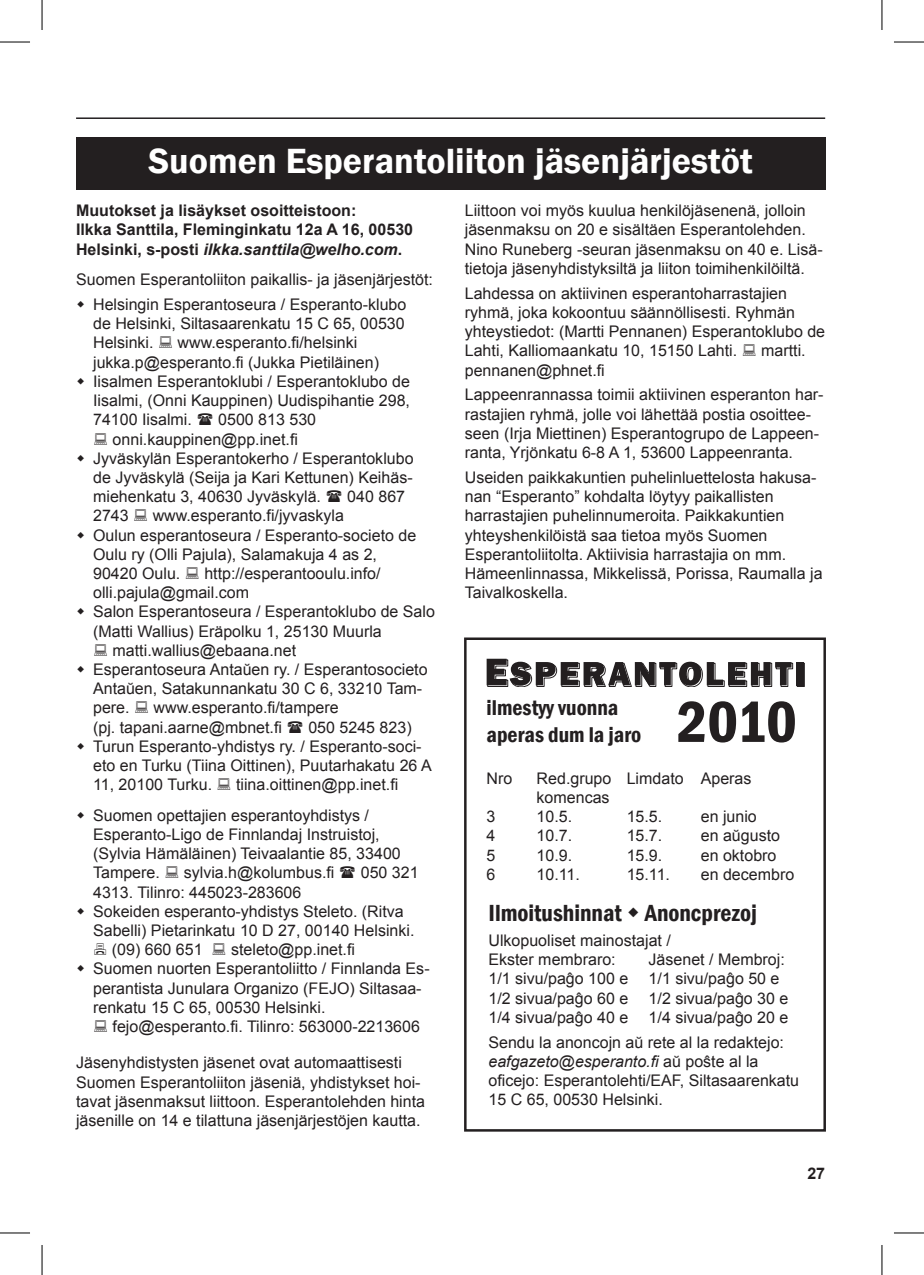
<style>
.page{position:relative;width:924px;height:1275px;background:#fff}
.page>*{position:absolute;margin:0;border:0;box-sizing:border-box;transform-origin:0 0}
.t1{font:600 condensed 60px "Franklin Gothic";color:#231f20}
.t2{font:600 36px "Franklin Gothic";color:#fff}
.t3{font:600 condensed 24px "Franklin Gothic";color:#231f20}
.t4{font:600 condensed 22px/26.4px "Franklin Gothic";color:#231f20}
.t5{font:16px/19.2px "Ariel Sud Euro";color:#231f20}
.t6{font:700 16px/19.2px "Ariel Sud Euro";color:#231f20}
.s1{font-style:italic}
</style>
<div class="page">
<hr style="left:76px;top:117px;width:748px;height:2px;background:#231f20">
<div style="left:76px;top:137px;width:748px;height:53px;background:#231f20"></div>
<div style="left:464px;top:637px;width:361px;height:494px;border:2px solid #231f20"></div>
<div style="left:796px;top:663px;width:8px;height:23px;background:#231f20"></div>
<svg style="left:486px;top:659px;width:306px;height:28px"></svg>
<div style="left:795px;top:662px;width:7px;height:23px;background:#231f20"></div>
<hr style="left:0;top:42px;width:30px;height:1px;background:#000">
<hr style="left:893px;top:42px;width:30px;height:1px;background:#000">
<hr style="left:0;top:1232px;width:30px;height:1px;background:#000">
<hr style="left:893px;top:1232px;width:30px;height:1px;background:#000">
<hr style="left:42px;top:0;width:1px;height:30px;background:#000">
<hr style="left:42px;top:1245px;width:1px;height:30px;background:#000">
<hr style="left:881px;top:0;width:1px;height:30px;background:#000">
<hr style="left:881px;top:1245px;width:1px;height:30px;background:#000">
<h2 class="t2" style="left:148px;top:139px;width:605px">Suomen Esperantoliiton jäsenjärjestöt</h2>
<p class="t6" style="left:76px;top:201px;width:338px">Muutokset ja lisäykset osoitteistoon:<br>Ilkka Santtila, Fleminginkatu 12a A 16, 00530<br>Helsinki, s-posti <span class="s1">ilkka.santtila@welho.com</span>.</p>
<p class="t5" style="left:76px;top:267px;width:358px;line-height:24.8px;text-align:center">Suomen Esperantoliiton paikallis- ja jäsenjärjestöt:<br>Helsingin Esperantoseura / Esperanto-klubo</p>
<p class="t5" style="left:93px;top:314px;width:313px">de Helsinki, Siltasaarenkatu 15 C 65, 00530<br>Helsinki.</p>
<p class="t5" style="left:464px;top:201px;width:358px">Liittoon voi myös kuulua henkilöjäsenenä, jolloin jäsenmaksu on 20 e sisältäen Esperantolehden.<br>Nino Runeberg -seuran jäsenmaksu on 40 e. Lisä&shy;tietoja jäsenyhdistyksiltä ja liiton toimihenkilöiltä.</p>
<p class="t5" style="left:464px;top:283px;width:361px">Lahdessa on aktiivinen esperantoharrastajien ryhmä, joka kokoontuu säännöllisesti. Ryhmän yhteystiedot: (Martti Pennanen) Esperantoklubo de Lahti, Kalliomaankatu 10, 15150 Lahti.</p>
<p class="t5" style="left:93px;top:333px;width:318px;text-indent:84px">www.esperanto.fi/helsinki jukka.p@esperanto.fi (Jukka Pietiläinen)<br>Iisalmen Esperantoklubi / Esperantoklubo de Iisalmi, (Onni Kauppinen) Uudispihantie 298, 74100 Iisalmi.</p>
<p class="t5" style="left:760px;top:341px;width:46px">martti.</p>
<p class="t5" style="left:464px;top:357px;width:359px;line-height:24.8px">pennanen@phnet.fi<br>Lappeenrannassa toimii aktiivinen esperanton har-</p>
<p class="t5" style="left:464px;top:404px;width:355px">rastajien ryhmä, jolle voi lähettää postia osoittee&shy;seen (Irja Miettinen) Esperantogrupo de Lappeen&shy;ranta, Yrjönkatu 6-8 A 1, 53600 Lappeenranta.</p>
<p class="t5" style="left:464px;top:467px;width:359px">Useiden paikkakuntien puhelinluettelosta hakusa&shy;nan “Esperanto” kohdalta löytyy paikallisten harrastajien puhelinnumeroita. Paikkakuntien yhteyshenkilöistä saa tietoa myös Suomen Esperantoliitolta. Aktiivisia harrastajia on mm.<br>Hämeenlinnassa, Mikkelissä, Porissa, Raumalla ja Taivalkoskella.</p>
<p class="t5" style="left:218px;top:410px;width:99px">0500 813 530</p>
<p class="t5" style="left:113px;top:429px;width:187px">onni.kauppinen@pp.inet.fi</p>
<p class="t5" style="left:93px;top:448px;width:322px">Jyväskylän Esperantokerho / Esperantoklubo</p>
<p class="t5" style="left:93px;top:467px;width:320px">de Jyväskylä (Seija ja Kari Kettunen) Keihäs-</p>
<p class="t5" style="left:93px;top:487px;width:229px">miehenkatu 3, 40630 Jyväskylä.</p>
<p class="t5" style="left:347px;top:487px;width:59px">040 867</p>
<p class="t5" style="left:93px;top:506px;width:37px">2743</p>
<p class="t5" style="left:93px;top:506px;width:324px;text-indent:60px">www.esperanto.fi/jyvaskyla<br>Oulun esperantoseura / Esperanto-societo de<br>Oulu ry (Olli Pajula), Salamakuja 4 as 2,<br>90420 Oulu.</p>
<p class="t5" style="left:204px;top:563px;width:178px">http://esperantooulu.info/</p>
<p class="t5" style="left:93px;top:583px;width:157px">olli.pajula@gmail.com</p>
<p class="t5" style="left:93px;top:602px;width:343px">Salon Esperantoseura / Esperantoklubo de Salo</p>
<p class="t5" style="left:93px;top:621px;width:290px">(Matti Wallius) Eräpolku 1, 25130 Muurla</p>
<p class="t5" style="left:113px;top:640px;width:185px">matti.wallius@ebaana.net</p>
<p class="t5" style="left:93px;top:659px;width:336px">Esperantoseura Antaýen ry. / Esperantosocieto</p>
<p class="t5" style="left:93px;top:679px;width:330px">Antaýen, Satakunnankatu 30 C 6, 33210 Tam-</p>
<p class="t5" style="left:93px;top:698px;width:38px">pere.</p>
<h3 class="t4" style="left:486px;top:694px;width:156px">ilmestyy vuonna aperas dum la jaro</h3>
<h1 class="t1" style="left:676px;top:682px;width:122px">2010</h1>
<p class="t5" style="left:486px;top:768px;width:27px">Nro</p>
<p class="t5" style="left:536px;top:768px;width:216px">Red.grupo Limdato Aperas komencas</p>
<p class="t5" style="left:486px;top:807px;width:10px">3</p>
<p class="t5" style="left:536px;top:807px;width:37px">10.5.</p>
<p class="t5" style="left:626px;top:807px;width:37px">15.5.</p>
<p class="t5" style="left:700px;top:807px;width:58px">en junio</p>
<p class="t5" style="left:486px;top:826px;width:10px">4</p>
<p class="t5" style="left:536px;top:826px;width:37px">10.7.</p>
<p class="t5" style="left:626px;top:826px;width:37px">15.7.</p>
<p class="t5" style="left:700px;top:826px;width:81px">en aýgusto</p>
<p class="t5" style="left:486px;top:845px;width:10px">5</p>
<p class="t5" style="left:536px;top:845px;width:37px">10.9.</p>
<p class="t5" style="left:626px;top:845px;width:37px">15.9.</p>
<p class="t5" style="left:700px;top:845px;width:77px">en oktobro</p>
<p class="t5" style="left:486px;top:864px;width:10px">6</p>
<p class="t5" style="left:536px;top:864px;width:45px">10.11.</p>
<p class="t5" style="left:626px;top:864px;width:45px">15.11.</p>
<p class="t5" style="left:700px;top:864px;width:95px">en decembro</p>
<h3 class="t3" style="left:488px;top:897px;width:270px">Ilmoitushinnat Anoncprezoj</h3>
<p class="t5" style="left:488px;top:930px;width:184px">Ulkopuoliset mainostajat /<br>Ekster membraro:</p>
<p class="t5" style="left:93px;top:698px;width:247px;text-indent:60px">www.esperanto.fi/tampere (pj. tapani.aarne@mbnet.fi</p>
<p class="t5" style="left:93px;top:717px;width:340px;text-indent:215px">050 5245 823)<br>Turun Esperanto-yhdistys ry. / Esperanto-soci&shy;eto en Turku (Tiina Oittinen), Puutarhakatu 26 A<br>11, 20100 Turku.</p>
<p class="t5" style="left:93px;top:769px;width:306px;line-height:30.6px;text-indent:143px">tiina.oittinen@pp.inet.fi<br>Suomen opettajien esperantoyhdistys /</p>
<p class="t5" style="left:93px;top:824px;width:309px">Esperanto-Ligo de Finnlandaj Instruistoj, (Sylvia Hämäläinen) Teivaalantie 85, 33400<br>Tampere.</p>
<p class="t5" style="left:184px;top:863px;width:152px">sylvia.h@kolumbus.fi</p>
<p class="t5" style="left:360px;top:863px;width:59px">050 321</p>
<p class="t5" style="left:93px;top:882px;width:210px">4313. Tilinro: 445023-283606</p>
<p class="t5" style="left:93px;top:901px;width:312px">Sokeiden esperanto-yhdistys Steleto. (Ritva</p>
<p class="t5" style="left:93px;top:920px;width:323px">Sabelli) Pietarinkatu 10 D 27, 00140 Helsinki.</p>
<p class="t5" style="left:112px;top:940px;width:92px">(09) 660 651</p>
<p class="t5" style="left:93px;top:940px;width:338px;text-indent:138px">steleto@pp.inet.fi<br>Suomen nuorten Esperantoliitto / Finnlanda Es&shy;perantista Junulara Organizo (FEJO) Siltasaa&shy;renkatu 15 C 65, 00530 Helsinki.</p>
<p class="t5" style="left:113px;top:1016px;width:309px">fejo@esperanto.fi. Tilinro: 563000-2213606</p>
<p class="t5" style="left:76px;top:1053px;width:350px">Jäsenyhdistysten jäsenet ovat automaattisesti Suomen Esperantoliiton jäseniä, yhdistykset hoi&shy;tavat jäsenmaksut liittoon. Esperantolehden hinta jäsenille on 14 e tilattuna jäsenjärjestöjen kautta.</p>
<p class="t5" style="left:648px;top:950px;width:138px">Jäsenet / Membroj:</p>
<p class="t5" style="left:488px;top:969px;width:141px">1/1 sivu/paøo 100 e</p>
<p class="t5" style="left:648px;top:969px;width:132px">1/1 sivu/paøo 50 e</p>
<p class="t5" style="left:488px;top:988px;width:141px">1/2 sivua/paøo 60 e</p>
<p class="t5" style="left:648px;top:988px;width:141px">1/2 sivua/paøo 30 e</p>
<p class="t5" style="left:488px;top:1007px;width:141px">1/4 sivua/paøo 40 e</p>
<p class="t5" style="left:488px;top:1004px;width:301px;line-height:24.8px;text-align:right">1/4 sivua/paøo 20 e<br>Sendu la anoncojn aý rete al la redaktejo:</p>
<p class="t5" style="left:488px;top:1051px;width:312px"><span class="s1">eafgazeto@esperanto.fi</span> aý poþte al la oficejo: Esperantolehti/EAF, Siltasaarenkatu<br>15 C 65, 00530 Helsinki.</p>
<p class="t6" style="left:807px;top:1164px;width:19px">27</p>
</div>
